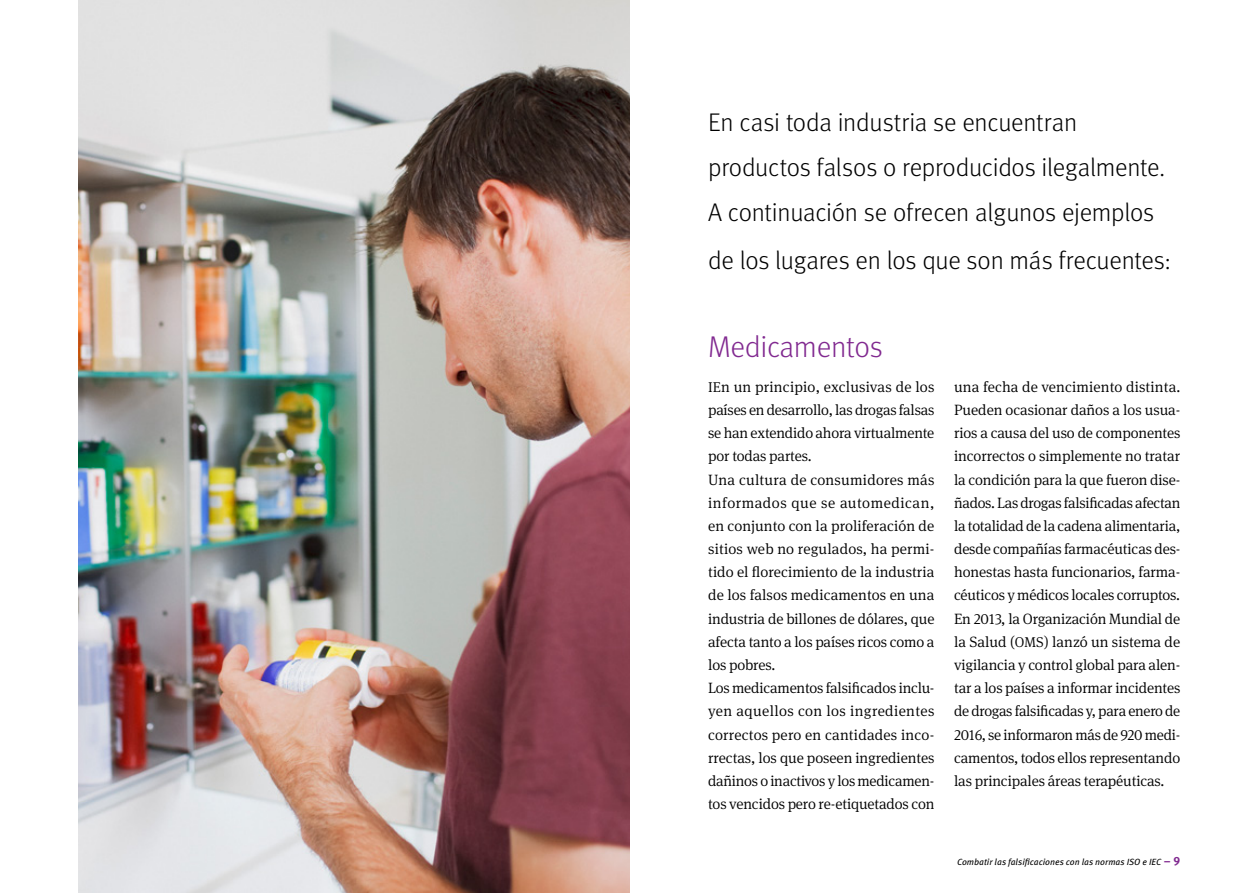
<style>
.page{position:relative;width:1259px;height:893px;background:#fff}
.page>*{position:absolute;margin:0;border:0;box-sizing:border-box;transform-origin:0 0}
.t1{font:300 30px "Meta Pro";letter-spacing:-.01em;color:#812990}
.t2{font:300 25.5px/45px "Meta Pro";letter-spacing:-.01em;color:#000}
.t3{font:300 15px/23.1px "Meta Serif Pro";letter-spacing:-.01em;color:#000}
.t4{font:italic 9px "Meta Pro";color:#000}
.s1{font-size:14.25px}
.s2{font-weight:700;font-style:normal;font-size:12px;color:#812990}
</style>
<div class="page">
<img style="left:79px;top:0;width:550px;height:893px">
<h2 class="t2" style="left:708px;top:98px;width:458px">En casi toda industria se encuentran productos falsos o reproducidos ilegalmente.<br>A continuación se ofrecen algunos ejemplos</h2>
<h2 class="t2" style="left:708px;top:236px;width:464px">de los lugares en los que son más frecuentes:</h2>
<h1 class="t1" style="left:708px;top:325px;width:176px">Medicamentos</h1>
<p class="t3" style="left:708px;top:374px;width:228px"><span class="s1">IE</span>n un principio, exclusivas de los países en desarrollo, las drogas falsas se han extendido ahora virtualmente por todas partes.<br>Una cultura de consumidores más informados que se automedican, en conjunto con la proliferación de sitios web no regulados, ha permi&shy;tido el florecimiento de la industria de los falsos medicamentos en una industria de billones de dólares, que afecta tanto a los países ricos como a los pobres.<br>Los medicamentos falsificados inclu&shy;yen aquellos con los ingredientes correctos pero en cantidades inco&shy;rrectas, los que poseen ingredientes dañinos o inactivos y los medicamen&shy;tos vencidos pero re-etiquetados con</p>
<p class="t3" style="left:954px;top:374px;width:228px;text-align:justify">una fecha de vencimiento distinta.<br>Pueden ocasionar daños a los usua&shy;rios a causa del uso de componentes incorrectos o simplemente no tratar la condición para la que fueron dise&shy;ñados. Las drogas falsificadas afectan la totalidad de la cadena alimentaria, desde compañías farmacéuticas des&shy;honestas hasta funcionarios, farma&shy;céuticos y médicos locales corruptos.<br>En 2013, la Organización Mundial de la Salud (<span class="s1">OMS</span>) lanzó un sistema de vigilancia y control global para alen&shy;tar a los países a informar incidentes de drogas falsificadas y, para enero de 2016, se informaron más de 920 medi&shy;camentos, todos ellos representando las principales áreas terapéuticas.</p>
<p class="t4" style="left:957px;top:855px;width:225px">Combatir las falsificaciones con las normas ISO e IEC <span class="s2">– 9</span></p>
</div>
